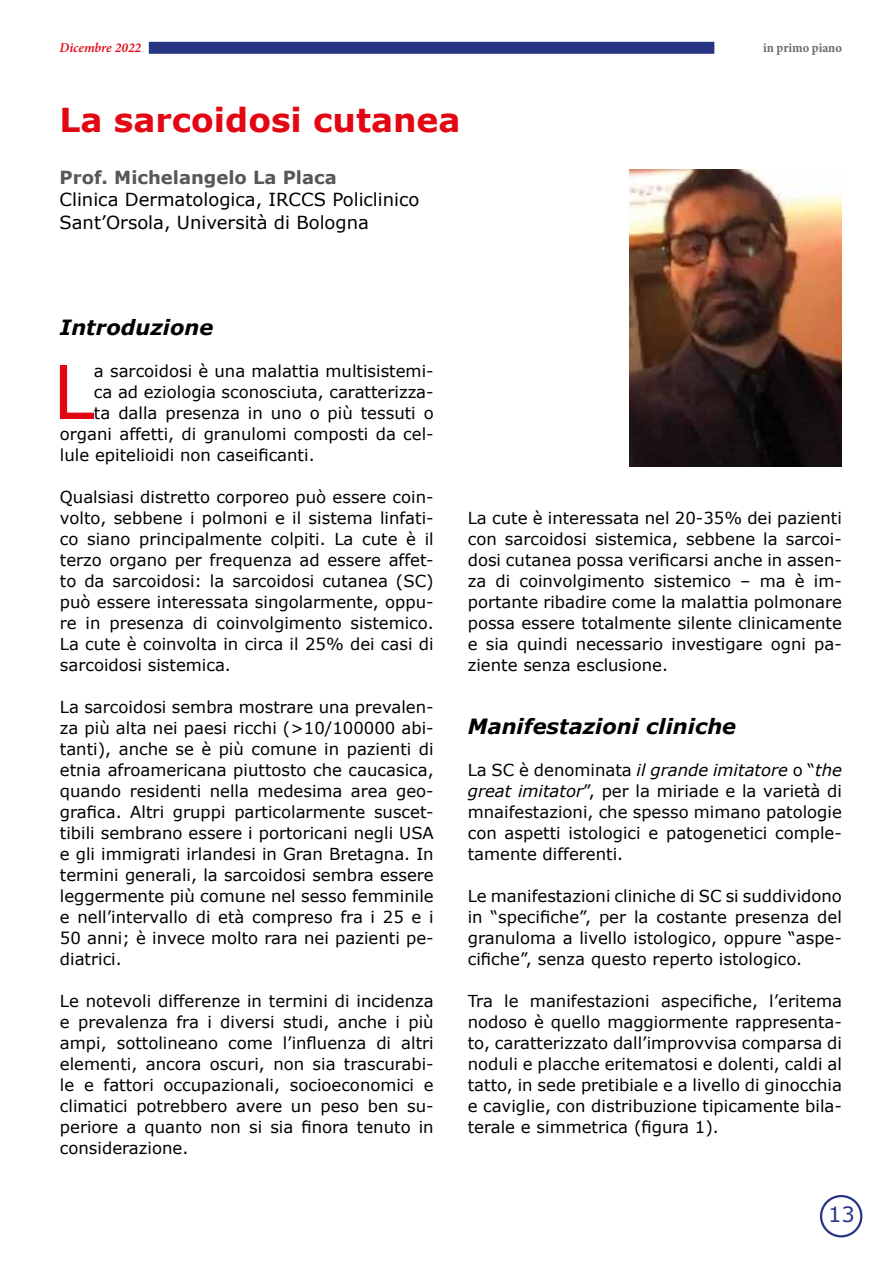
<style>
.page{position:relative;width:893px;height:1263px;background:#fff}
.page>*{position:absolute;margin:0;border:0;box-sizing:border-box;transform-origin:0 0}
.t1{font:74.25px "Verdana";color:#e30613}
.t2{font:700 33px "Verdana";color:#e30613}
.t3{font:italic 700 21px "Verdana";color:#000}
.t4{font:21px "Verdana";color:#283583}
.t5{font:18px/22.5px "Verdana";color:#000}
.t6{font:700 18px "Verdana";color:#575756}
.t7{font:16.5px/21px "Verdana";color:#000;text-align:justify}
.t8{font:italic 600 13.5px "Minion Pro";color:#e30613}
.t9{font:700 condensed 13.5px "Minion Pro";color:#6d6d6c}
.s1{font-style:italic}
</style>
<div class="page">
<div style="left:149px;top:42px;width:565px;height:12px;background:#283583"></div>
<div style="left:820px;top:1195px;width:42px;height:42px;border:2px solid #283583;border-radius:50%"></div>
<img style="left:629px;top:169px;width:213px;height:298px">
<p class="t8" style="left:60px;top:39px;width:83px">Dicembre 2022</p>
<p class="t9" style="left:763px;top:39px;width:80px">in primo piano</p>
<h2 class="t2" style="left:60px;top:98px;width:403px">La sarcoidosi cutanea</h2>
<p class="t6" style="left:60px;top:166px;width:279px">Prof. Michelangelo La Placa</p>
<p class="t5" style="left:60px;top:189px;width:361px">Clinica Dermatologica, IRCCS Policlinico<br>Sant’Orsola, Università di Bologna</p>
<p class="t3" style="left:60px;top:314px;width:155px">Introduzione</p>
<h1 class="t1" style="left:53px;top:345px;width:43px">L</h1>
<p class="t7" style="left:94px;top:361px;width:341px">a sarcoidosi è una malattia multisistemi-</p>
<p class="t7" style="left:94px;top:382px;width:341px">ca ad eziologia sconosciuta, caratterizza-</p>
<p class="t7" style="left:94px;top:403px;width:341px">ta dalla presenza in uno o più tessuti o</p>
<p class="t7" style="left:60px;top:424px;width:375px">organi affetti, di granulomi composti da cel-</p>
<p class="t7" style="left:60px;top:445px;width:256px">lule epitelioidi non caseificanti.</p>
<p class="t7" style="left:60px;top:487px;width:375px">Qualsiasi distretto corporeo può essere coin&shy;volto, sebbene i polmoni e il sistema linfati&shy;co siano principalmente colpiti. La cute è il terzo organo per frequenza ad essere affet&shy;to da sarcoidosi: la sarcoidosi cutanea (SC) può essere interessata singolarmente, oppu&shy;re in presenza di coinvolgimento sistemico.<br>La cute è coinvolta in circa il 25% dei casi di sarcoidosi sistemica.</p>
<p class="t7" style="left:60px;top:697px;width:375px">La sarcoidosi sembra mostrare una prevalen&shy;za più alta nei paesi ricchi (&gt;10/100000 abi&shy;tanti), anche se è più comune in pazienti di etnia afroamericana piuttosto che caucasica, quando residenti nella medesima area geo&shy;grafica. Altri gruppi particolarmente suscet&shy;tibili sembrano essere i portoricani negli USA e gli immigrati irlandesi in Gran Bretagna. In termini generali, la sarcoidosi sembra essere leggermente più comune nel sesso femminile e nell’intervallo di età compreso fra i 25 e i 50 anni; è invece molto rara nei pazienti pe&shy;diatrici.</p>
<p class="t7" style="left:60px;top:991px;width:375px">Le notevoli differenze in termini di incidenza e prevalenza fra i diversi studi, anche i più ampi, sottolineano come l’influenza di altri elementi, ancora oscuri, non sia trascurabi&shy;le e fattori occupazionali, socioeconomici e climatici potrebbero avere un peso ben su&shy;periore a quanto non si sia finora tenuto in considerazione.</p>
<p class="t7" style="left:468px;top:507px;width:376px">La cute è interessata nel 20-35% dei pazienti con sarcoidosi sistemica, sebbene la sarcoi&shy;dosi cutanea possa verificarsi anche in assen&shy;za di coinvolgimento sistemico – ma è im&shy;portante ribadire come la malattia polmonare possa essere totalmente silente clinicamente e sia quindi necessario investigare ogni pa&shy;ziente senza esclusione.</p>
<p class="t3" style="left:468px;top:712px;width:270px">Manifestazioni cliniche</p>
<p class="t7" style="left:468px;top:759px;width:376px">La SC è denominata <span class="s1">il grande imitatore</span> o “<span class="s1">the great imitator</span>”, per la miriade e la varietà di mnaifestazioni, che spesso mimano patologie con aspetti istologici e patogenetici comple&shy;tamente differenti.</p>
<p class="t7" style="left:468px;top:885px;width:376px">Le manifestazioni cliniche di SC si suddividono in “specifiche”, per la costante presenza del granuloma a livello istologico, oppure “aspe&shy;cifiche”, senza questo reperto istologico.</p>
<p class="t7" style="left:468px;top:990px;width:376px">Tra le manifestazioni aspecifiche, l’eritema nodoso è quello maggiormente rappresenta&shy;to, caratterizzato dall’improvvisa comparsa di noduli e placche eritematosi e dolenti, caldi al tatto, in sede pretibiale e a livello di ginocchia e caviglie, con distribuzione tipicamente bila&shy;terale e simmetrica (figura 1).</p>
<p class="t4" style="left:828px;top:1200px;width:28px">13</p>
</div>
